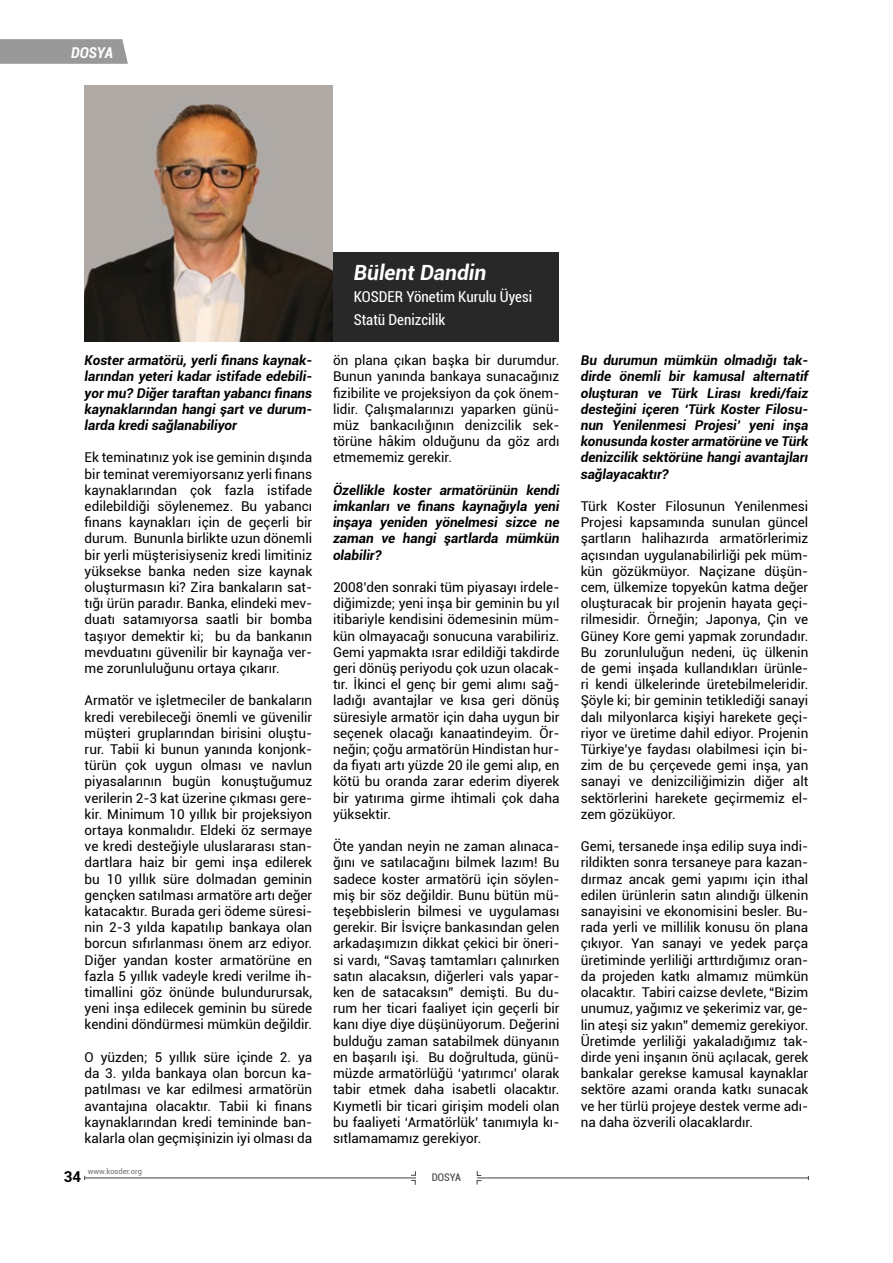
<style>
.page{position:relative;width:893px;height:1263px;background:#fff}
.page>*{position:absolute;margin:0;border:0;box-sizing:border-box;transform-origin:0 0}
.t1{font:italic 700 21px "Roboto";color:#fff}
.t2{font:condensed 15px/22.5px "Roboto";color:#fff}
.t3{font:italic 700 condensed 15px "Roboto";color:#fff}
.t4{font:700 15px "Roboto";color:#000}
.t5{font:13.5px/16.2px "Roboto";color:#000;text-align:justify}
.t6{font:italic 700 13.5px/16.2px "Roboto";color:#000;text-align:justify}
.t7{font:condensed 10.5px "Roboto";color:#414042}
.t8{font:7.5px "Roboto";color:#6d6e71}
</style>
<div class="page">
<div style="left:333px;top:252px;width:226px;height:90px;background:#292829"></div>
<img style="left:85px;top:85px;width:248px;height:257px">
<svg style="left:0;top:39px;width:128px;height:25px"></svg>
<hr style="left:477px;top:1177px;width:331px;height:1px;background:#414042">
<hr style="left:85px;top:1177px;width:331px;height:1px;background:#414042">
<svg style="left:411px;top:1171px;width:5px;height:14px"></svg>
<svg style="left:477px;top:1171px;width:4px;height:13px"></svg>
<p class="t3" style="left:71px;top:42px;width:43px">DOSYA</p>
<p class="t6" style="left:85px;top:352px;width:229px">Koster armatörü, yerli finans kaynak&shy;larından yeteri kadar istifade edebili&shy;yor mu? Diğer taraftan yabancı finans kaynaklarından hangi şart ve durum&shy;larda kredi sağlanabiliyor</p>
<p class="t5" style="left:85px;top:449px;width:229px">Ek teminatınız yok ise geminin dışında bir teminat veremiyorsanız yerli finans kaynaklarından çok fazla istifade edilebildiği söylenemez. Bu yabancı finans kaynakları için de geçerli bir durum. Bununla birlikte uzun dönemli bir yerli müşterisiyseniz kredi limitiniz yüksekse banka neden size kaynak oluşturmasın ki? Zira bankaların sat&shy;tığı ürün paradır. Banka, elindeki mev&shy;duatı satamıyorsa saatli bir bomba taşıyor demektir ki; bu da bankanın mevduatını güvenilir bir kaynağa ver&shy;me zorunluluğunu ortaya çıkarır.</p>
<p class="t5" style="left:85px;top:692px;width:229px">Armatör ve işletmeciler de bankaların kredi verebileceği önemli ve güvenilir müşteri gruplarından birisini oluştu&shy;rur. Tabii ki bunun yanında konjonk&shy;türün çok uygun olması ve navlun piyasalarının bugün konuştuğumuz verilerin 2-3 kat üzerine çıkması gere&shy;kir. Minimum 10 yıllık bir projeksiyon ortaya konmalıdır. Eldeki öz sermaye ve kredi desteğiyle uluslararası stan&shy;dartlara haiz bir gemi inşa edilerek bu 10 yıllık süre dolmadan geminin gençken satılması armatöre artı değer katacaktır. Burada geri ödeme süresi&shy;nin 2-3 yılda kapatılıp bankaya olan borcun sıfırlanması önem arz ediyor.<br>Diğer yandan koster armatörüne en fazla 5 yıllık vadeyle kredi verilme ih&shy;timallini göz önünde bulundurursak, yeni inşa edilecek geminin bu sürede kendini döndürmesi mümkün değildir.</p>
<p class="t5" style="left:85px;top:1048px;width:229px">O yüzden; 5 yıllık süre içinde 2. ya da 3. yılda bankaya olan borcun ka&shy;patılması ve kar edilmesi armatörün avantajına olacaktır. Tabii ki finans kaynaklarından kredi temininde ban&shy;kalarla olan geçmişinizin iyi olması da</p>
<p class="t4" style="left:64px;top:1165px;width:19px">34</p>
<p class="t8" style="left:88px;top:1166px;width:56px">www.kosder.org</p>
<h1 class="t1" style="left:354px;top:257px;width:134px">Bülent Dandin</h1>
<p class="t2" style="left:354px;top:285px;width:180px">KOSDER Yönetim Kurulu Üyesi<br>Statü Denizcilik</p>
<p class="t5" style="left:333px;top:352px;width:228px">ön plana çıkan başka bir durumdur.<br>Bunun yanında bankaya sunacağınız fizibilite ve projeksiyon da çok önem&shy;lidir. Çalışmalarınızı yaparken günü&shy;müz bankacılığının denizcilik sek&shy;törüne hâkim olduğunu da göz ardı etmememiz gerekir.</p>
<p class="t6" style="left:333px;top:481px;width:228px">Özellikle koster armatörünün kendi imkanları ve finans kaynağıyla yeni inşaya yeniden yönelmesi sizce ne zaman ve hangi şartlarda mümkün olabilir?</p>
<p class="t5" style="left:333px;top:579px;width:228px">2008’den sonraki tüm piyasayı irdele&shy;diğimizde; yeni inşa bir geminin bu yıl itibariyle kendisini ödemesinin müm&shy;kün olmayacağı sonucuna varabiliriz.<br>Gemi yapmakta ısrar edildiği takdirde geri dönüş periyodu çok uzun olacak&shy;tır. İkinci el genç bir gemi alımı sağ&shy;ladığı avantajlar ve kısa geri dönüş süresiyle armatör için daha uygun bir seçenek olacağı kanaatindeyim. Ör&shy;neğin; çoğu armatörün Hindistan hur&shy;da fiyatı artı yüzde 20 ile gemi alıp, en kötü bu oranda zarar ederim diyerek bir yatırıma girme ihtimali çok daha yüksektir.</p>
<p class="t5" style="left:333px;top:838px;width:228px">Öte yandan neyin ne zaman alınaca&shy;ğını ve satılacağını bilmek lazım! Bu sadece koster armatörü için söylen&shy;miş bir söz değildir. Bunu bütün mü&shy;teşebbislerin bilmesi ve uygulaması gerekir. Bir İsviçre bankasından gelen arkadaşımızın dikkat çekici bir öneri&shy;si vardı, “Savaş tamtamları çalınırken satın alacaksın, diğerleri vals yapar&shy;ken de satacaksın” demişti. Bu du&shy;rum her ticari faaliyet için geçerli bir kanı diye diye düşünüyorum. Değerini bulduğu zaman satabilmek dünyanın en başarılı işi. Bu doğrultuda, günü&shy;müzde armatörlüğü ‘yatırımcı’ olarak tabir etmek daha isabetli olacaktır.<br>Kıymetli bir ticari girişim modeli olan bu faaliyeti ‘Armatörlük’ tanımıyla kı&shy;sıtlamamamız gerekiyor.</p>
<p class="t7" style="left:432px;top:1170px;width:31px">DOSYA</p>
<p class="t6" style="left:581px;top:352px;width:229px">Bu durumun mümkün olmadığı tak&shy;dirde önemli bir kamusal alternatif oluşturan ve Türk Lirası kredi/faiz desteğini içeren ‘Türk Koster Filosu&shy;nun Yenilenmesi Projesi’ yeni inşa konusunda koster armatörüne ve Türk denizcilik sektörüne hangi avantajları sağlayacaktır?</p>
<p class="t5" style="left:581px;top:498px;width:229px">Türk Koster Filosunun Yenilenmesi Projesi kapsamında sunulan güncel şartların halihazırda armatörlerimiz açısından uygulanabilirliği pek müm&shy;kün gözükmüyor. Naçizane düşün&shy;cem, ülkemize topyekûn katma değer oluşturacak bir projenin hayata geçi&shy;rilmesidir. Örneğin; Japonya, Çin ve Güney Kore gemi yapmak zorundadır.<br>Bu zorunluluğun nedeni, üç ülkenin de gemi inşada kullandıkları ürünle&shy;ri kendi ülkelerinde üretebilmeleridir.<br>Şöyle ki; bir geminin tetiklediği sanayi dalı milyonlarca kişiyi harekete geçi&shy;riyor ve üretime dahil ediyor. Projenin Türkiye’ye faydası olabilmesi için bi&shy;zim de bu çerçevede gemi inşa, yan sanayi ve denizciliğimizin diğer alt sektörlerini harekete geçirmemiz el&shy;zem gözüküyor.</p>
<p class="t5" style="left:581px;top:838px;width:229px">Gemi, tersanede inşa edilip suya indi&shy;rildikten sonra tersaneye para kazan&shy;dırmaz ancak gemi yapımı için ithal edilen ürünlerin satın alındığı ülkenin sanayisini ve ekonomisini besler. Bu&shy;rada yerli ve millilik konusu ön plana çıkıyor. Yan sanayi ve yedek parça üretiminde yerliliği arttırdığımız oran&shy;da projeden katkı almamız mümkün olacaktır. Tabiri caizse devlete, “Bizim unumuz, yağımız ve şekerimiz var, ge&shy;lin ateşi siz yakın” dememiz gerekiyor.<br>Üretimde yerliliği yakaladığımız tak&shy;dirde yeni inşanın önü açılacak, gerek bankalar gerekse kamusal kaynaklar sektöre azami oranda katkı sunacak ve her türlü projeye destek verme adı&shy;na daha özverili olacaklardır.</p>
</div>
